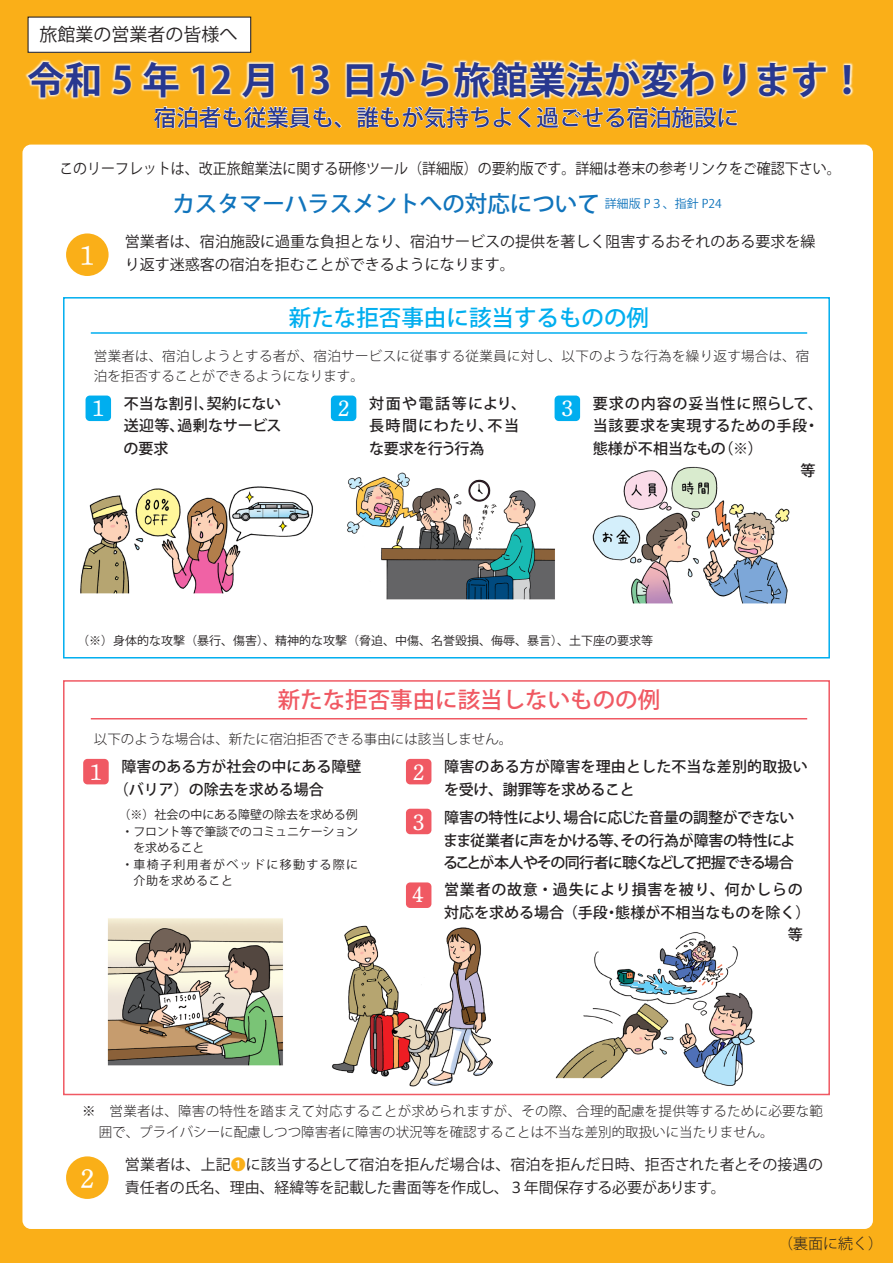
<style>
.page{position:relative;width:893px;height:1263px;background:#faaf18}
.page>*{position:absolute;margin:0;border:0;box-sizing:border-box;transform-origin:0 0}
.t1{font:700 37.5px "Koz Go Pr 6 N";color:#283890}
.t2{font:27px "DNP Shuei N Min Std L";color:#fff}
.t3{font:500 22.5px "Koz Go Pr 6 N";color:#283890}
.t4{font:500 22.5px "Koz Go Pr 6 N";color:#1074bc}
.t5{font:500 22.5px "Koz Go Pr 6 N";color:#f05963}
.t6{font:500 22.5px "Koz Go Pr 6 N";color:#00aeef}
.t7{font:22.5px "DNP Shuei N Min Std L";color:#fff}
.t8{font:18px "Koz Go Pr 6 N";color:#231f20}
.t9{font:15px/22.5px "Koz Go Pr 6 N";color:#231f20}
.t10{font:500 15px/22.5px "Koz Go Pr 6 N";color:#231f20}
.t11{font:15px "Koz Go Pr 6 N";color:#231f20;scale:.93 1}
.t12{font:500 15px/22.5px "Koz Go Pr 6 N";letter-spacing:-.03em;color:#231f20}
.t13{font:500 15px/22.5px "Koz Go Pr 6 N";letter-spacing:.05em;color:#231f20}
.t14{font:500 15px/22.5px "Koz Go Pr 6 N";letter-spacing:-.085em;color:#231f20;text-align:center}
.t15{font:500 15px/22.5px "Koz Go Pr 6 N";letter-spacing:.03em;color:#231f20}
.t16{font:500 15px/22.5px "Koz Go Pr 6 N";letter-spacing:.055em;color:#231f20;text-align:right}
.t17{font:500 15px "Koz Go Pr 6 N";letter-spacing:-.025em;color:#231f20}
.t18{font:500 15px/22.5px "Koz Go Pr 6 N";letter-spacing:.095em;color:#231f20}
.t19{font:300 15px "Koz Go Pr 6 N";color:#231f20}
.t20{font:300 13.5px/21px "Koz Go Pr 6 N";color:#231f20}
.t21{font:300 13.5px/19.5px "Koz Go Pr 6 N";letter-spacing:.025em;color:#231f20}
.t22{font:12px "Koz Go Pr 6 N";color:#231f20}
.t23{font:12px "Koz Go Pr 6 N";letter-spacing:.11em;color:#231f20}
.t24{font:12px "Koz Go Pr 6 N";color:#1074bc}
.t25{font:12px "Koz Go Pr 6 N";letter-spacing:.045em;color:#231f20}
.s1{color:#faaf18}
</style>
<div class="page">
<div style="left:22px;top:145px;width:851px;height:1084px;background:#fff;border-radius:9px"></div>
<div style="left:63px;top:680px;width:767px;height:415px;border:2px solid #f05963"></div>
<img style="left:80px;top:486px;width:233px;height:108px">
<img style="left:347px;top:472px;width:208px;height:128px">
<img style="left:592px;top:466px;width:198px;height:138px">
<img style="left:107px;top:918px;width:177px;height:148px">
<img style="left:332px;top:925px;width:161px;height:162px">
<img style="left:555px;top:932px;width:200px;height:154px">
<img style="left:22px;top:16px;width:851px;height:148px">
<svg style="left:153px;top:106px;width:189px;height:23px"></svg>
<svg style="left:357px;top:105px;width:155px;height:35px"></svg>
<svg style="left:518px;top:43px;width:220px;height:86px"></svg>
<div style="left:66px;top:233px;width:43px;height:43px;background:#faaf18;border-radius:50%"></div>
<div style="left:66px;top:1156px;width:43px;height:43px;background:#faaf18;border-radius:50%"></div>
<div style="left:86px;top:395px;width:25px;height:26px;background:#00aeef;border-radius:4px"></div>
<div style="left:331px;top:395px;width:25px;height:26px;background:#00aeef;border-radius:4px"></div>
<div style="left:555px;top:395px;width:25px;height:26px;background:#00aeef;border-radius:4px"></div>
<div style="left:83px;top:759px;width:26px;height:25px;background:#f05963;border-radius:4px"></div>
<div style="left:406px;top:759px;width:25px;height:25px;background:#f05963;border-radius:4px"></div>
<div style="left:406px;top:809px;width:25px;height:25px;background:#f05963;border-radius:4px"></div>
<div style="left:406px;top:882px;width:25px;height:26px;background:#f05963;border-radius:4px"></div>
<hr style="left:91px;top:332px;width:716px;height:2px;background:#00aeef">
<hr style="left:91px;top:718px;width:716px;height:1px;background:#f05963">
<div style="left:63px;top:297px;width:767px;height:361px;border:2px solid #00aeef"></div>
<div style="left:28px;top:17px;width:223px;height:35px;background:#fff"></div>
<div style="left:28px;top:17px;width:223px;height:36px;border:1px solid #231f20"></div>
<p class="t8" style="left:40px;top:25px;width:200px">旅館業の営業者の皆様へ</p>
<h1 class="t1" style="left:27px;top:59px;width:840px">令和 5 年 12 月 13 日から旅館業法が変わります!</h1>
<h3 class="t3" style="left:154px;top:105px;width:587px">宿泊者も従業員も、誰もが気持ちよく過ごせる宿泊施設に</h3>
<p class="t11" style="left:59px;top:160px;width:842px">このリーフレットは、改正旅館業法に関する研修ツール（詳細版）の要約版です。詳細は巻末の参考リンクをご確認下さい。</p>
<h2 class="t2" style="left:74px;top:237px;width:28px">１</h2>
<h3 class="t4" style="left:172px;top:191px;width:429px">カスタマーハラスメントへの対応について</h3>
<p class="t9" style="left:125px;top:231px;width:692px">営業者は、宿泊施設に過重な負担となり、宿泊サービスの提供を著しく阻害するおそれのある要求を繰り返す迷惑客の宿泊を拒むことができるようになります。</p>
<h3 class="t6" style="left:289px;top:305px;width:361px">新たな拒否事由に該当するものの例</h3>
<p class="t24" style="left:605px;top:197px;width:118px">詳細版 ３P 、指針 P24</p>
<p class="t21" style="left:94px;top:347px;width:717px">営業者は、宿泊しようとする者が、宿泊サービスに従事する従業員に対し、以下のような行為を繰り返す場合は、宿泊を拒否することができるようになります。</p>
<p class="t10" style="left:207px;top:392px;width:76px">契約にない</p>
<p class="t18" style="left:488px;top:392px;width:40px;text-indent:-118px">対面や電話等により、不当</p>
<p class="t10" style="left:178px;top:392px;width:105px;text-indent:-54px">不当な割引、<br>過剰なサービス</p>
<p class="t16" style="left:593px;top:392px;width:231px">要求の内容の妥当性に照らして、・</p>
<h3 class="t7" style="left:87px;top:393px;width:24px">１</h3>
<h3 class="t7" style="left:332px;top:393px;width:24px">２</h3>
<h3 class="t7" style="left:556px;top:393px;width:24px">３</h3>
<p class="t10" style="left:124px;top:415px;width:62px">送迎等、の要求</p>
<p class="t15" style="left:718px;top:415px;width:90px;text-indent:-126px">当該要求を実現するための手段)※(</p>
<p class="t10" style="left:369px;top:415px;width:126px">長時間にわたり、な要求を行う行為</p>
<p class="t10" style="left:593px;top:437px;width:134px">態様が不相当なもの</p>
<p class="t22" style="left:77px;top:634px;width:578px">（※）身体的な攻撃（暴行、傷害）、精神的な攻撃（脅迫、中傷、名誉毀損、侮辱、暴言）、土下座の要求等</p>
<h3 class="t5" style="left:278px;top:687px;width:384px">新たな拒否事由に該当しないものの例</h3>
<p class="t20" style="left:94px;top:729px;width:420px">以下のような場合は、新たに宿泊拒否できる事由には該当しません。</p>
<p class="t10" style="left:114px;top:756px;width:249px;text-indent:8px">障害のある方が社会の中にある障壁（バリア）の除去を求める場合</p>
<p class="t22" style="left:118px;top:808px;width:241px">（※）社会の中にある障壁の除去を求める例</p>
<p class="t22" style="left:121px;top:824px;width:238px">・フロント等で筆談でのコミュニケーション</p>
<p class="t22" style="left:133px;top:841px;width:73px">を求めること</p>
<p class="t23" style="left:121px;top:857px;width:238px">・車椅子利用者がベッドに移動する際に</p>
<p class="t25" style="left:133px;top:874px;width:101px">介助を求めること</p>
<p class="t10" style="left:444px;top:756px;width:365px">障害のある方が障害を理由とした不当な差別的取扱い</p>
<h3 class="t7" style="left:85px;top:757px;width:24px">１</h3>
<h3 class="t7" style="left:407px;top:757px;width:24px">２</h3>
<p class="t17" style="left:444px;top:781px;width:192px">を受け、謝罪等を求めること</p>
<p class="t12" style="left:444px;top:806px;width:352px">障害の特性により場合に応じた音量の調整ができない</p>
<h3 class="t7" style="left:407px;top:807px;width:24px">３</h3>
<p class="t12" style="left:443px;top:806px;width:354px;text-indent:112px">、<br>まま従業者に声をかける等その行為が障害の特性によ</p>
<p class="t14" style="left:443px;top:829px;width:352px">、<br>ることが本人やその同行者に聴くなどして把握できる場合</p>
<p class="t13" style="left:615px;top:879px;width:196px;text-indent:-171px">営業者の故意・過失により損害を被り、何かしらの態様が不相当なものを除く(</p>
<h3 class="t7" style="left:407px;top:879px;width:24px">４</h3>
<p class="t10" style="left:444px;top:901px;width:165px">対応を求める場合（手段</p>
<p class="t10" style="left:604px;top:901px;width:16px">・</p>
<p class="t10" style="left:788px;top:924px;width:16px">等</p>
<p class="t20" style="left:99px;top:1101px;width:726px;text-indent:-16px">※　営業者は、障害の特性を踏まえて対応することが求められますが、その際、合理的配慮を提供等するために必要な範囲で、プライバシーに配慮しつつ障害者に障害の状況等を確認することは不当な差別的取扱いに当たりません。</p>
<h2 class="t2" style="left:80px;top:1159px;width:15px">2</h2>
<p class="t9" style="left:125px;top:1154px;width:700px">営業者は、上記<span class="s1">❶</span>に該当するとして宿泊を拒んだ場合は、宿泊を拒んだ日時、拒否された者とその接遇の責任者の氏名、理由、経緯等を記載した書面等を作成し、３年間保存する必要があります。</p>
<p class="t19" style="left:778px;top:1235px;width:106px">（裏面に続く(</p>
</div>
